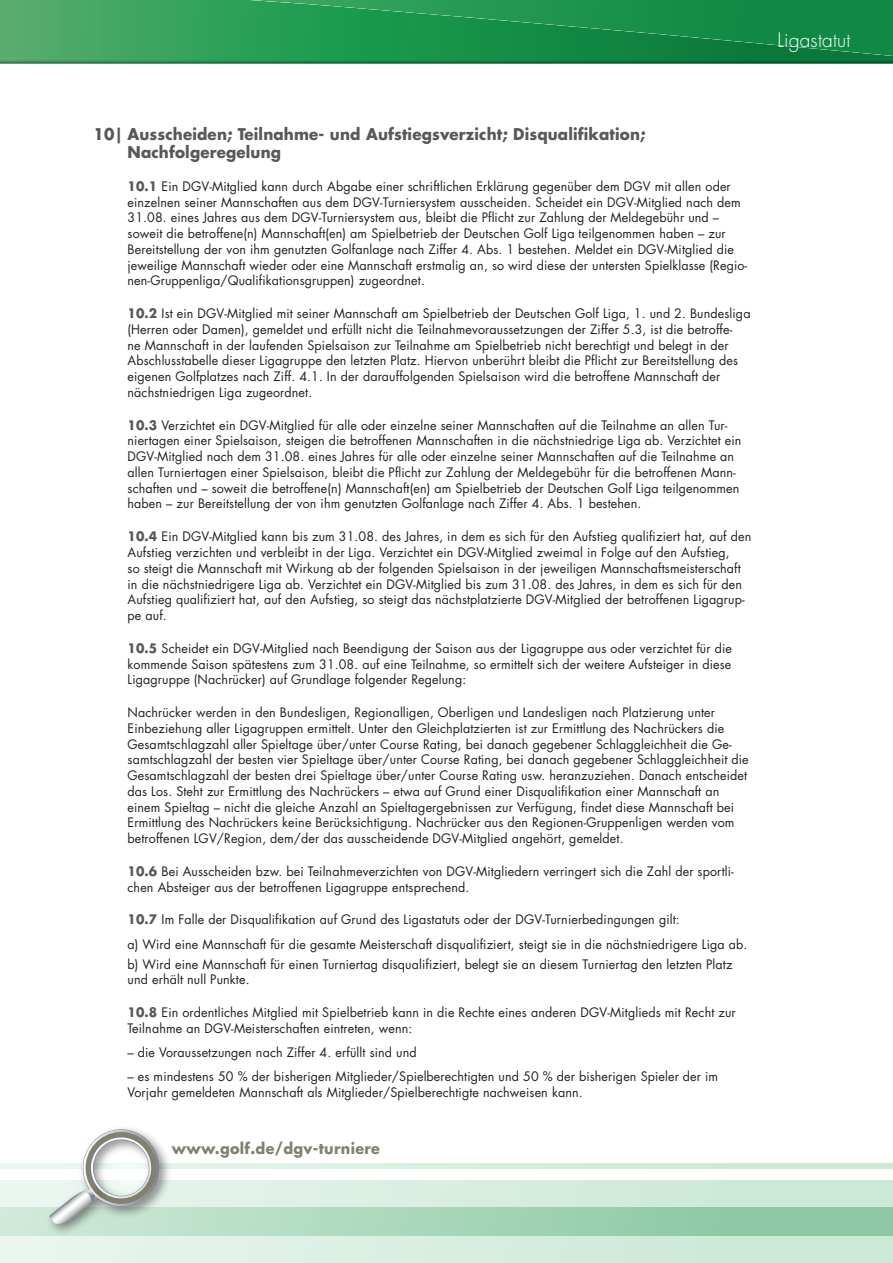
<style>
.page{position:relative;width:893px;height:1263px;background:#fff}
.page>*{position:absolute;margin:0;border:0;box-sizing:border-box;transform-origin:0 0}
.t1{font:300 19.5px "Futura LT";letter-spacing:.01em;color:#fff}
.t2{font:700 15.75px/18px "Futura LT";letter-spacing:.01em;color:#57585a;scale:.96 1}
.t3{font:700 15px "Futura LT";letter-spacing:.02em;color:#82806e;scale:.96 1}
.t4{font:12.75px/15.8px "Futura LT";letter-spacing:.01em;color:#231f20}
.s1{font-weight:700;color:#57585a}
</style>
<div class="page">
<svg style="left:0;top:1163px;width:893px;height:6px;background:#d7ede0"></svg>
<svg style="left:0;top:1180px;width:893px;height:28px;background:#d5ecde"></svg>
<svg style="left:0;top:1208px;width:893px;height:55px;background:#bfe1cd"></svg>
<div style="left:0;top:0;width:893px;height:64px;background:#231f20;opacity:.5"></div>
<div style="left:78px;top:1124px;width:95px;height:95px;background:#231f20;opacity:.5"></div>
<div style="left:45px;top:1185px;width:66px;height:52px;background:#231f20;opacity:.5"></div>
<svg style="left:49px;top:1126px;width:114px;height:100px"></svg>
<h1 class="t1" style="left:778px;top:28px;width:74px">Ligastatut</h1>
<p class="t2" style="left:128px;top:125px;width:541px;text-indent:-34px">10| Ausscheiden; Teilnahme- und Aufstiegsverzicht; Disqualifikation;<br>Nachfolgeregelung</p>
<p class="t4" style="left:128px;top:178px;width:621px"><span class="s1">10.1</span> Ein DGV-Mitglied kann durch Abgabe einer schriftlichen Erklärung gegenüber dem DGV mit allen oder einzelnen seiner Mannschaften aus dem DGV-Turniersystem ausscheiden. Scheidet ein DGV-Mitglied nach dem 31.08. eines Jahres aus dem DGV-Turniersystem aus, bleibt die Pflicht zur Zahlung der Meldegebühr und – soweit die betroffene(n) Mannschaft(en) am Spielbetrieb der Deutschen Golf Liga teilgenommen haben – zur Bereitstellung der von ihm genutzten Golfanlage nach Ziffer 4. Abs. 1 bestehen. Meldet ein DGV-Mitglied die jeweilige Mannschaft wieder oder eine Mannschaft erstmalig an, so wird diese der untersten Spielklasse (Regio&shy;nen-Gruppenliga/Qualifikationsgruppen) zugeordnet.</p>
<p class="t4" style="left:128px;top:306px;width:624px"><span class="s1">10.2</span> Ist ein DGV-Mitglied mit seiner Mannschaft am Spielbetrieb der Deutschen Golf Liga, 1. und 2. Bundesliga (Herren oder Damen), gemeldet und erfüllt nicht die Teilnahmevoraussetzungen der Ziffer 5.3, ist die betroffe-<br>ne Mannschaft in der laufenden Spielsaison zur Teilnahme am Spielbetrieb nicht berechtigt und belegt in der Abschlusstabelle dieser Ligagruppe den letzten Platz. Hiervon unberührt bleibt die Pflicht zur Bereitstellung des eigenen Golfplatzes nach Ziff. 4.1. In der darauffolgenden Spielsaison wird die betroffene Mannschaft der nächstniedrigen Liga zugeordnet.</p>
<p class="t4" style="left:128px;top:417px;width:615px"><span class="s1">10.3</span> Verzichtet ein DGV-Mitglied für alle oder einzelne seiner Mannschaften auf die Teilnahme an allen Tur&shy;niertagen einer Spielsaison, steigen die betroffenen Mannschaften in die nächstniedrige Liga ab. Verzichtet ein DGV-Mitglied nach dem 31.08. eines Jahres für alle oder einzelne seiner Mannschaften auf die Teilnahme an allen Turniertagen einer Spielsaison, bleibt die Pflicht zur Zahlung der Meldegebühr für die betroffenen Mann&shy;schaften und – soweit die betroffene(n) Mannschaft(en) am Spielbetrieb der Deutschen Golf Liga teilgenommen haben – zur Bereitstellung der von ihm genutzten Golfanlage nach Ziffer 4. Abs. 1 bestehen.</p>
<p class="t4" style="left:128px;top:529px;width:625px"><span class="s1">10.4</span> Ein DGV-Mitglied kann bis zum 31.08. des Jahres, in dem es sich für den Aufstieg qualifiziert hat, auf den Aufstieg verzichten und verbleibt in der Liga. Verzichtet ein DGV-Mitglied zweimal in Folge auf den Aufstieg,<br>so steigt die Mannschaft mit Wirkung ab der folgenden Spielsaison in der jeweiligen Mannschaftsmeisterschaft in die nächstniedrigere Liga ab. Verzichtet ein DGV-Mitglied bis zum 31.08. des Jahres, in dem es sich für den Aufstieg qualifiziert hat, auf den Aufstieg, so steigt das nächstplatzierte DGV-Mitglied der betroffenen Ligagrup&shy;pe auf.</p>
<p class="t4" style="left:128px;top:640px;width:606px;text-align:justify"><span class="s1">10.5</span> Scheidet ein DGV-Mitglied nach Beendigung der Saison aus der Ligagruppe aus oder verzichtet für die kommende Saison spätestens zum 31.08. auf eine Teilnahme, so ermittelt sich der weitere Aufsteiger in diese Ligagruppe (Nachrücker) auf Grundlage folgender Regelung:</p>
<p class="t4" style="left:128px;top:705px;width:623px">Nachrücker werden in den Bundesligen, Regionalligen, Oberligen und Landesligen nach Platzierung unter Einbeziehung aller Ligagruppen ermittelt. Unter den Gleichplatzierten ist zur Ermittlung des Nachrückers die Gesamtschlagzahl aller Spieltage über/unter Course Rating, bei danach gegebener Schlaggleichheit die Ge&shy;samtschlagzahl der besten vier Spieltage über/unter Course Rating, bei danach gegebener Schlaggleichheit die Gesamtschlagzahl der besten drei Spieltage über/unter Course Rating usw. heranzuziehen. Danach entscheidet das Los. Steht zur Ermittlung des Nachrückers – etwa auf Grund einer Disqualifikation einer Mannschaft an einem Spieltag – nicht die gleiche Anzahl an Spieltagergebnissen zur Verfügung, findet diese Mannschaft bei Ermittlung des Nachrückers keine Berücksichtigung. Nachrücker aus den Regionen-Gruppenligen werden vom betroffenen LGV/Region, dem/der das ausscheidende DGV-Mitglied angehört, gemeldet.</p>
<p class="t4" style="left:128px;top:863px;width:608px"><span class="s1">10.6</span> Bei Ausscheiden bzw. bei Teilnahmeverzichten von DGV-Mitgliedern verringert sich die Zahl der sportli&shy;chen Absteiger aus der betroffenen Ligagruppe entsprechend.</p>
<p class="t4" style="left:128px;top:908px;width:621px;line-height:24.3px"><span class="s1">10.7</span> Im Falle der Disqualifikation auf Grund des Ligastatuts oder der DGV-Turnierbedingungen gilt:<br>a) Wird eine Mannschaft für die gesamte Meisterschaft disqualifiziert, steigt sie in die nächstniedrigere Liga ab.</p>
<p class="t4" style="left:128px;top:956px;width:606px">b) Wird eine Mannschaft für einen Turniertag disqualifiziert, belegt sie an diesem Turniertag den letzten Platz und erhält null Punkte.</p>
<p class="t4" style="left:128px;top:1005px;width:610px"><span class="s1">10.8</span> Ein ordentliches Mitglied mit Spielbetrieb kann in die Rechte eines anderen DGV-Mitglieds mit Recht zur<br>Teilnahme an DGV-Meisterschaften eintreten, wenn:</p>
<p class="t4" style="left:128px;top:1045px;width:291px">– die Voraussetzungen nach Ziffer 4. erfüllt sind und</p>
<p class="t4" style="left:128px;top:1069px;width:592px">– es mindestens 50 % der bisherigen Mitglieder/Spielberechtigten und 50 % der bisherigen Spieler der im<br>Vorjahr gemeldeten Mannschaft als Mitglieder/Spielberechtigte nachweisen kann.</p>
<p class="t3" style="left:172px;top:1138px;width:218px">www.golf.de/dgv-turniere</p>
</div>
